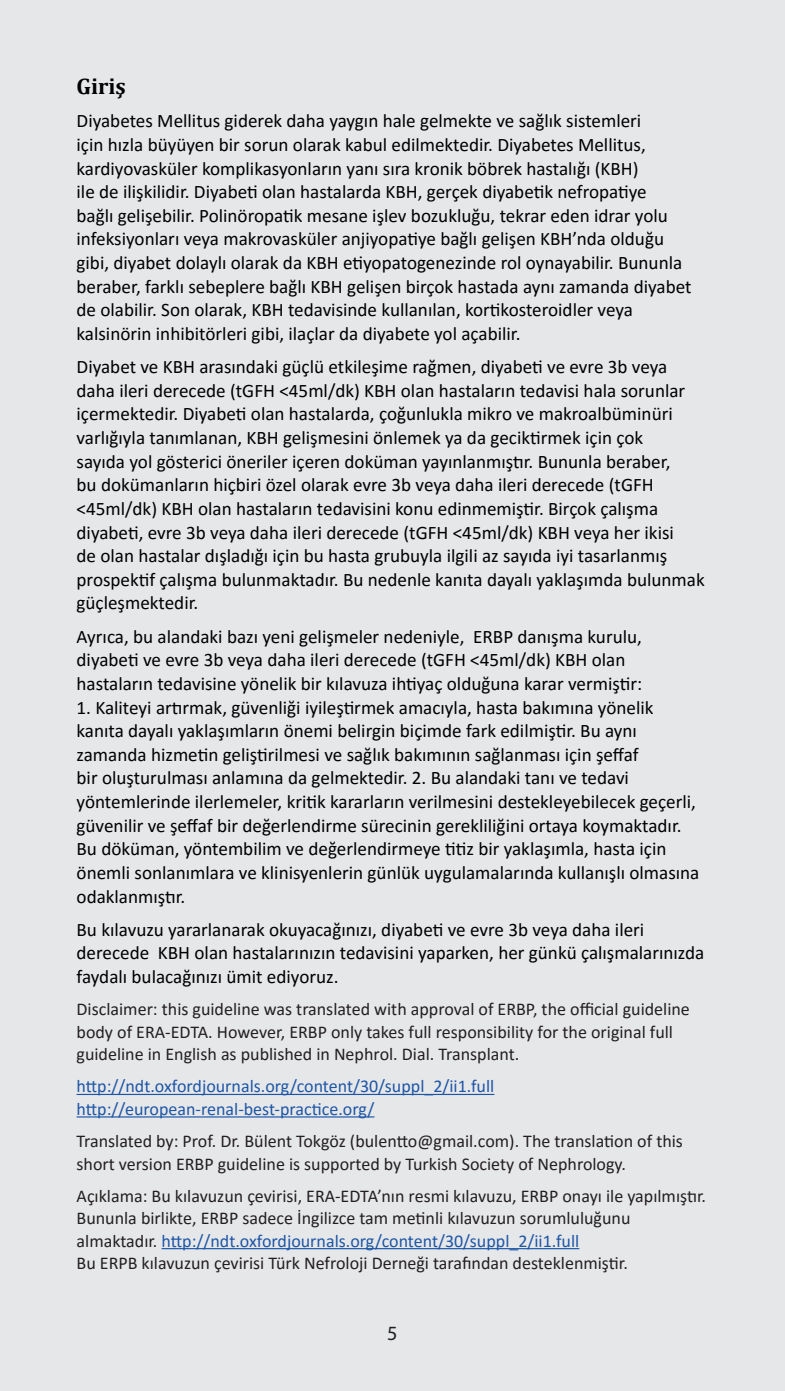
<style>
.page{position:relative;width:785px;height:1391px;background:#fff}
.page>*{position:absolute;margin:0;border:0;box-sizing:border-box;transform-origin:0 0}
.t1{font:700 22.5px "Cambria";color:#000001}
.t2{font:20.25px "Myriad Pro";color:#231f20}
.t3{font:19.12px/23.6px "Calibri";color:#000001}
.t4{font:18px/22.5px "Calibri";color:#231f20}
.t5{font:18px/22.5px "Calibri";color:#1e56a6}
.s1{color:#1e56a6}
</style>
<div class="page">
<div style="left:0;top:0;width:784px;height:1390px;background:#e6e7e9"></div>
<hr style="left:77px;top:1093px;width:417px;height:2px;background:#1e56a6">
<hr style="left:77px;top:1116px;width:297px;height:1px;background:#1e56a6">
<hr style="left:161px;top:1248px;width:418px;height:1px;background:#1e56a6">
<p class="t1" style="left:77px;top:70px;width:49px">Giriş</p>
<p class="t3" style="left:77px;top:109px;width:616px">Diyabetes Mellitus giderek daha yaygın hale gelmekte ve sağlık sistemleri<br>için hızla büyüyen bir sorun olarak kabul edilmektedir. Diyabetes Mellitus, kardiyovasküler komplikasyonların yanı sıra kronik böbrek hastalığı (KBH)<br>ile de ilişkilidir. Diyabeti olan hastalarda KBH, gerçek diyabetik nefropatiye<br>bağlı gelişebilir. Polinöropatik mesane işlev bozukluğu, tekrar eden idrar yolu infeksiyonları veya makrovasküler anjiyopatiye bağlı gelişen KBH’nda olduğu gibi, diyabet dolaylı olarak da KBH etiyopatogenezinde rol oynayabilir. Bununla beraber, farklı sebeplere bağlı KBH gelişen birçok hastada aynı zamanda diyabet de olabilir. Son olarak, KBH tedavisinde kullanılan, kortikosteroidler veya kalsinörin inhibitörleri gibi, ilaçlar da diyabete yol açabilir.</p>
<p class="t3" style="left:77px;top:354px;width:629px">Diyabet ve KBH arasındaki güçlü etkileşime rağmen, diyabeti ve evre 3b veya daha ileri derecede (tGFH &lt;45ml/dk) KBH olan hastaların tedavisi hala sorunlar içermektedir. Diyabeti olan hastalarda, çoğunlukla mikro ve makroalbüminüri varlığıyla tanımlanan, KBH gelişmesini önlemek ya da geciktirmek için çok<br>sayıda yol gösterici öneriler içeren doküman yayınlanmıştır. Bununla beraber,<br>bu dokümanların hiçbiri özel olarak evre 3b veya daha ileri derecede (tGFH &lt;45ml/dk) KBH olan hastaların tedavisini konu edinmemiştir. Birçok çalışma diyabeti, evre 3b veya daha ileri derecede (tGFH &lt;45ml/dk) KBH veya her ikisi<br>de olan hastalar dışladığı için bu hasta grubuyla ilgili az sayıda iyi tasarlanmış prospektif çalışma bulunmaktadır. Bu nedenle kanıta dayalı yaklaşımda bulunmak güçleşmektedir.</p>
<p class="t3" style="left:77px;top:624px;width:567px">Ayrıca, bu alandaki bazı yeni gelişmeler nedeniyle, ERBP danışma kurulu, diyabeti ve evre 3b veya daha ileri derecede (tGFH &lt;45ml/dk) KBH olan hastaların tedavisine yönelik bir kılavuza ihtiyaç olduğuna karar vermiştir:</p>
<p class="t3" style="left:77px;top:695px;width:624px">1. Kaliteyi artırmak, güvenliği iyileştirmek amacıyla, hasta bakımına yönelik kanıta dayalı yaklaşımların önemi belirgin biçimde fark edilmiştir. Bu aynı zamanda hizmetin geliştirilmesi ve sağlık bakımının sağlanması için şeffaf<br>bir oluşturulması anlamına da gelmektedir. 2. Bu alandaki tanı ve tedavi yöntemlerinde ilerlemeler, kritik kararların verilmesini destekleyebilecek geçerli, güvenilir ve şeffaf bir değerlendirme sürecinin gerekliliğini ortaya koymaktadır.<br>Bu döküman, yöntembilim ve değerlendirmeye titiz bir yaklaşımla, hasta için önemli sonlanımlara ve klinisyenlerin günlük uygulamalarında kullanışlı olmasına odaklanmıştır.</p>
<p class="t3" style="left:77px;top:917px;width:629px">Bu kılavuzu yararlanarak okuyacağınızı, diyabeti ve evre 3b veya daha ileri derecede KBH olan hastalarınızın tedavisini yaparken, her günkü çalışmalarınızda faydalı bulacağınızı ümit ediyoruz.</p>
<p class="t4" style="left:77px;top:997px;width:614px">Disclaimer: this guideline was translated with approval of ERBP, the official guideline body of ERA-EDTA. However, ERBP only takes full responsibility for the original full guideline in English as published in Nephrol. Dial. Transplant.</p>
<p class="t5" style="left:77px;top:1074px;width:419px">http://ndt.oxfordjournals.org/content/30/suppl_2/ii1.full http://european-renal-best-practice.org/</p>
<p class="t4" style="left:77px;top:1129px;width:608px">Translated by: Prof. Dr. Bülent Tokgöz (bulentto@gmail.com). The translation of this short version ERBP guideline is supported by Turkish Society of Nephrology.</p>
<p class="t4" style="left:77px;top:1183px;width:631px">Açıklama: Bu kılavuzun çevirisi, ERA-EDTA’nın resmi kılavuzu, ERBP onayı ile yapılmıştır.<br>Bununla birlikte, ERBP sadece İ ngilizce tam metinli kılavuzun sorumluluğunu almaktadır. <span class="s1">http://ndt.oxfordjournals.org/content/30/suppl_2/ii1.full<br></span>Bu ERPB kılavuzun çevirisi Türk Nefroloji Derneği tarafından desteklenmiştir.</p>
<p class="t2" style="left:387px;top:1320px;width:12px">5</p>
</div>
